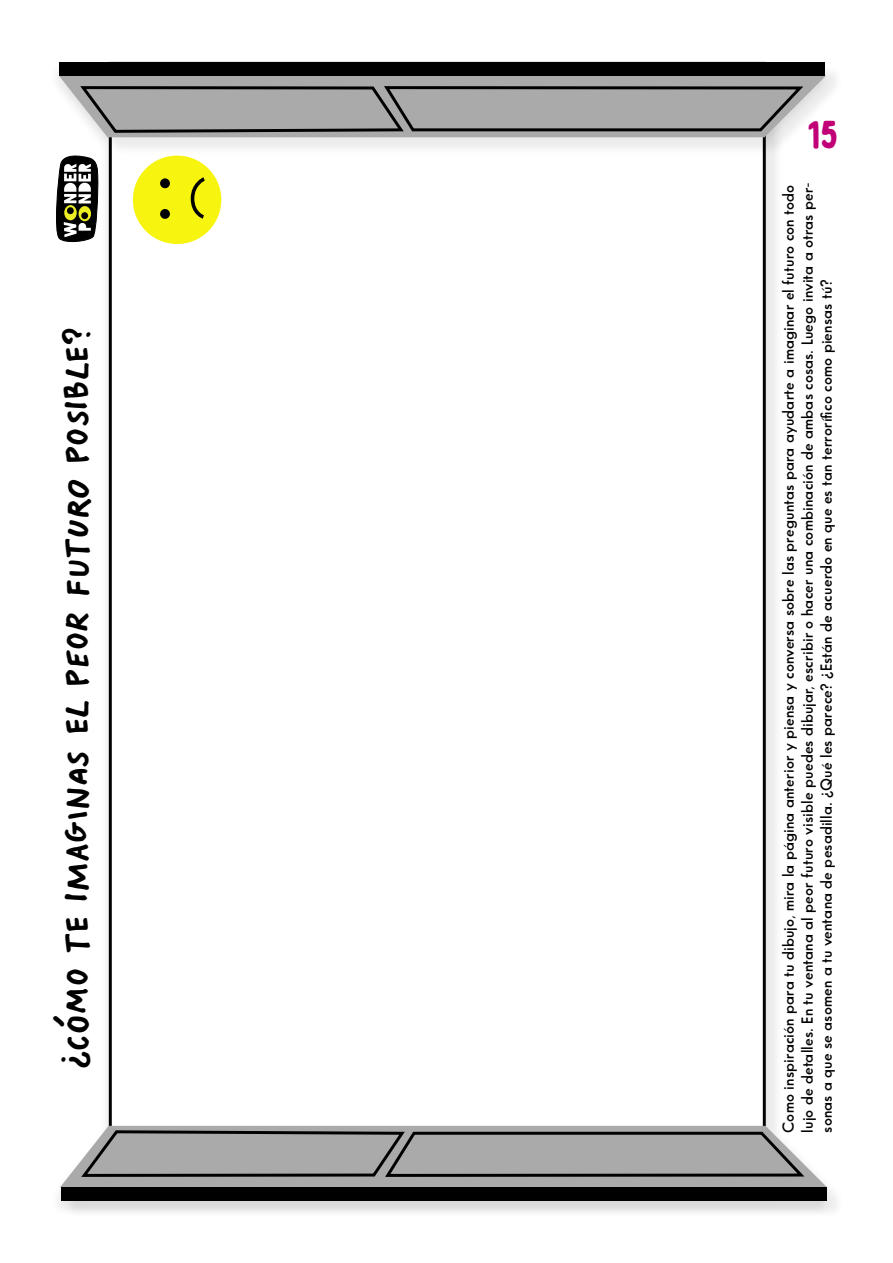
<style>
.page{position:relative;width:893px;height:1263px;background:#fff}
.page>*{position:absolute;margin:0;border:0;box-sizing:border-box;transform-origin:0 0}
.t1{font:39px "Bobby Jones Soft";color:#c10077}
.t2{font:28.5px "Mr Orange";color:#000}
.t3{font:600 15.75px/18.9px "Sans Serif FLF";letter-spacing:.01em;color:#000}
</style>
<div class="page">
<div style="left:63px;top:64px;width:782px;height:1156px;background:#000;opacity:.08"></div>
<div style="left:110px;top:63px;width:654px;height:1136px;background:#fff"></div>
<svg style="left:60px;top:1126px;width:767px;height:61px;fill:#aaa"></svg>
<div style="left:61px;top:1187px;width:765px;height:14px;background:#000"></div>
<svg style="left:78px;top:1129px;width:727px;height:50px;background:#979797"></svg>
<div style="left:62px;top:64px;width:782px;height:92px;background:#000;opacity:.08"></div>
<svg style="left:59px;top:76px;width:767px;height:61px;fill:#aaa"></svg>
<div style="left:60px;top:62px;width:765px;height:14px;background:#000"></div>
<svg style="left:77px;top:84px;width:727px;height:50px;background:#969696"></svg>
<div style="left:133px;top:156px;width:88px;height:88px;background:#f7f410;border-radius:50%"></div>
<div style="left:160px;top:209px;width:10px;height:10px;background:#000;border-radius:50%"></div>
<div style="left:160px;top:178px;width:10px;height:10px;background:#000;border-radius:50%"></div>
<svg style="left:190px;top:177px;width:15px;height:42px"></svg>
<svg style="left:56px;top:153px;width:42px;height:92px"></svg>
<svg style="left:79px;top:206px;width:12px;height:15px"></svg>
<div style="left:81px;top:212px;width:7px;height:7px;background:#000;border-radius:50%"></div>
<svg style="left:64px;top:205px;width:13px;height:15px"></svg>
<div style="left:67px;top:207px;width:7px;height:7px;background:#000;border-radius:50%"></div>
<h2 class="t2" style="left:62px;top:1069px;width:742px;rotate:-90deg">¿CÓMO TE IMAGINAS EL PEOR FUTURO POSIBLE?</h2>
<h1 class="t1" style="left:807px;top:111px;width:33px">15</h1>
<p class="t3" style="left:779px;top:1133px;width:952px;rotate:-90deg">Como inspiración para tu dibujo, mira la página anterior y piensa y conversa sobre las preguntas para ayudarte a imaginar el futuro con todo lujo de detalles. En tu ventana al peor futuro visible puedes dibujar, escribir o hacer una combinación de ambas cosas. Luego invita a otras per&shy;sonas a que se asomen a tu ventana de pesadilla. ¿Qué les parece? ¿Están de acuerdo en que es tan terrorífico como piensas tú?</p>
</div>
